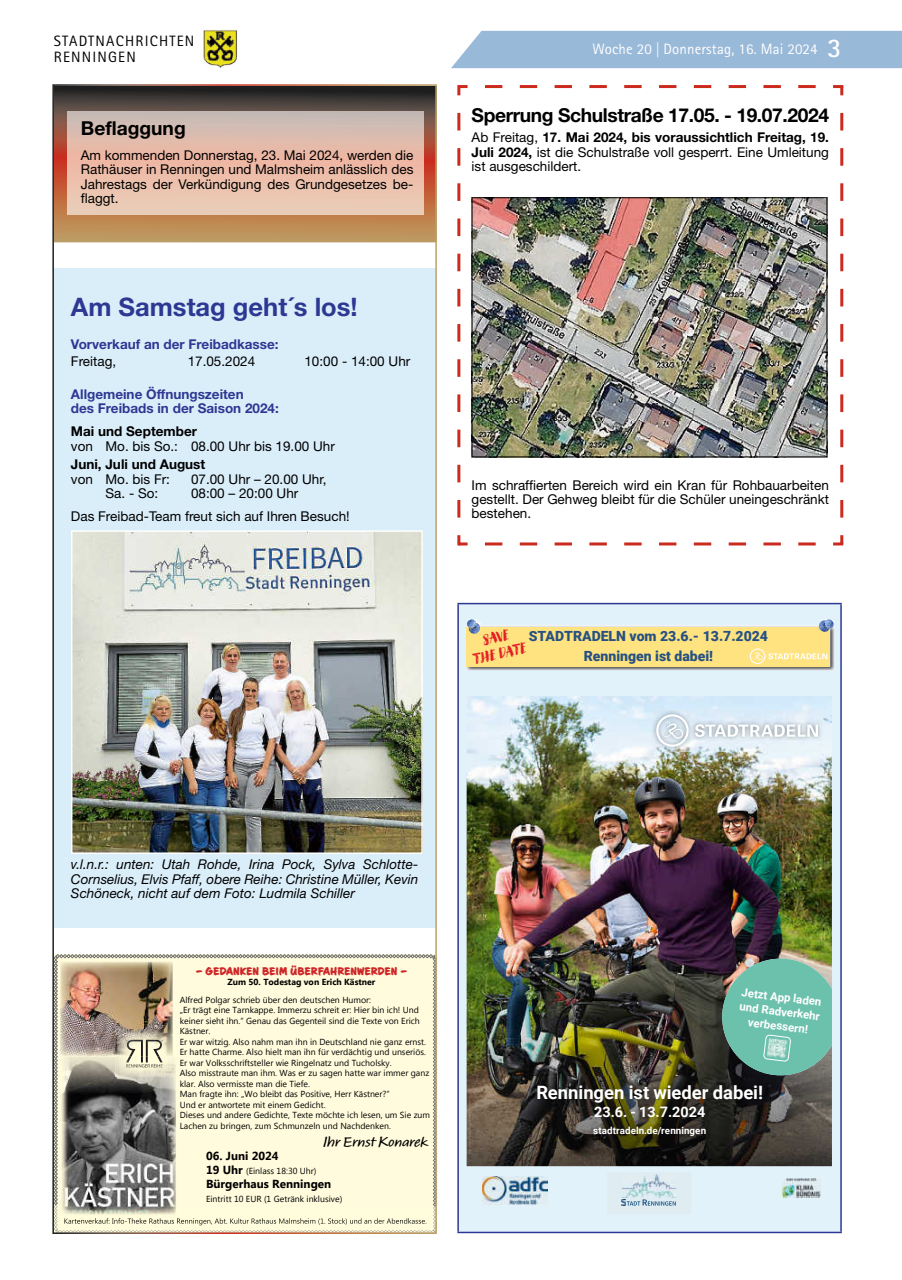
<style>
.page{position:relative;width:902px;height:1280px;background:#fff}
.page>*{position:absolute;margin:0;border:0;box-sizing:border-box;transform-origin:0 0}
.t1{font:700 25.5px "Helvetica Neue LT Pro";color:#2d3892}
.t2{font:700 19.2px "Helvetica Neue LT Pro";letter-spacing:-.02em;color:#000}
.t3{font:700 19.2px "Helvetica Neue LT Pro";color:#000}
.t4{font:700 18.45px "Roboto";color:#fff}
.t5{font:15px "Rotis Sans Serif Std";letter-spacing:.01em;color:#fff}
.t6{font:15px/16.5px "Rotis Sans Serif Std";letter-spacing:.08em;color:#000}
.t7{font:600 14.55px "Calliope MVB";color:#000}
.t8{font:700 14.4px "Roboto";color:#fff}
.t9{font:900 13.95px/20.2px "Roboto";color:#275181;text-align:center}
.t10{font:800 13.95px/16.8px "Canvas Script";color:#e31f25;text-align:center}
.t11{font:13.5px/14.4px "Helvetica Neue LT Pro";color:#000;text-align:justify}
.t12{font:italic 13.5px/14.4px "Helvetica Neue LT Pro";color:#000;text-align:justify}
.t13{font:700 13.5px/14.4px "Helvetica Neue LT Pro";color:#2d3892}
.t14{font:700 13.5px "Helvetica Neue LT Pro";color:#000}
.t15{font:700 11.7px "Myanmar Text";color:#000}
.t16{font:700 11.4px/14.4px "Roboto";color:#fff;text-align:center}
.t17{font:700 10.95px "CC Sign Language";color:#ce2729}
.t18{font:700 9.75px "Roboto";letter-spacing:.005em;color:#fff}
.t19{font:8.7px/10.5px "Myanmar Text";color:#000}
.t20{font:700 8.7px "Myanmar Text";color:#000}
.s1{font-family:"Helvetica Neue LT Pro";font-weight:300}
.s2{font-weight:700;font-size:27px}
.s3{font-weight:700}
.s4{font-weight:700;font-size:11.7px}
</style>
<div class="page">
<img style="left:204px;top:30px;width:33px;height:38px">
<div style="left:451px;top:31px;width:450px;height:37px;background:#99b9d9"></div>
<svg style="left:55px;top:87px;width:379px;height:155px;background:#886547"></svg>
<svg style="left:68px;top:112px;width:355px;height:103px;background:#e3bead"></svg>
<div style="left:54px;top:268px;width:381px;height:660px;background:#daeefa"></div>
<img style="left:74px;top:533px;width:346px;height:318px">
<div style="left:71px;top:530px;width:352px;height:324px;border:2px solid #fff"></div>
<svg style="left:55px;top:954px;width:379px;height:277px;background:#dfd9c0"></svg>
<img style="left:126px;top:1064px;width:37px;height:3px">
<div style="left:52px;top:84px;width:385px;height:1150px;border:2px solid #fff"></div>
<svg style="left:457px;top:85px;width:387px;height:433px"></svg>
<svg style="left:840px;top:104px;width:3px;height:414px"></svg>
<svg style="left:840px;top:87px;width:3px;height:8px"></svg>
<svg style="left:457px;top:535px;width:387px;height:11px"></svg>
<img style="left:473px;top:199px;width:352px;height:256px">
<div style="left:471px;top:197px;width:356px;height:260px;border:1px solid #000"></div>
<div style="left:458px;top:604px;width:383px;height:628px;background:#e2f2fb"></div>
<hr style="left:457px;top:603px;width:384px;height:1px;background:#2d3892">
<hr style="left:457px;top:604px;width:2px;height:628px;background:#2d3892">
<hr style="left:840px;top:604px;width:1px;height:628px;background:#2d3892">
<hr style="left:457px;top:1232px;width:384px;height:1px;background:#2d3892">
<img style="left:466px;top:625px;width:368px;height:45px">
<div style="left:466px;top:627px;width:364px;height:39px;background:#ffe381"></div>
<svg style="left:814px;top:619px;width:20px;height:14px"></svg>
<svg style="left:466px;top:619px;width:14px;height:16px"></svg>
<svg style="left:749px;top:648px;width:78px;height:16px"></svg>
<img style="left:466px;top:696px;width:365px;height:470px">
<img style="left:529px;top:1076px;width:241px;height:68px">
<img style="left:651px;top:709px;width:171px;height:42px">
<svg style="left:656px;top:714px;width:32px;height:33px"></svg>
<svg style="left:694px;top:724px;width:124px;height:13px;background:#dce2e6"></svg>
<svg style="left:718px;top:955px;width:113px;height:124px;background:#6ba695"></svg>
<img style="left:622px;top:1174px;width:54px;height:32px">
<img style="left:622px;top:1175px;width:53px;height:22px">
<svg style="left:621px;top:1199px;width:5px;height:7px"></svg>
<img style="left:626px;top:1199px;width:49px;height:7px">
<img style="left:782px;top:1179px;width:38px;height:18px">
<img style="left:483px;top:1176px;width:64px;height:28px">
<h3 class="t6" style="left:54px;top:32px;width:142px">STADTNACHRICHTEN<br>RENNINGEN</h3>
<h3 class="t5" style="left:592px;top:40px;width:250px">Woche 20 <span class="s1">|</span> Donnerstag, 16. Mai 2024 <span class="s2">3</span></h3>
<h2 class="t3" style="left:81px;top:117px;width:106px">Beflaggung</h2>
<h3 class="t11" style="left:81px;top:148px;width:334px">Am kommenden Donnerstag, 23. Mai 2024, werden die Rathäuser in Renningen und Malmsheim anlässlich des Jahrestags der Verkündigung des Grundgesetzes be&shy;flaggt.</h3>
<h1 class="t1" style="left:71px;top:291px;width:288px">Am Samstag geht´s los!</h1>
<h3 class="t13" style="left:71px;top:337px;width:209px">Vorverkauf an der Freibadkasse:</h3>
<h3 class="t11" style="left:71px;top:353px;width:47px">Freitag,</h3>
<h3 class="t11" style="left:188px;top:353px;width:69px">17.05.2024</h3>
<h3 class="t11" style="left:304px;top:353px;width:107px">10:00 - 14:00 Uhr</h3>
<h3 class="t13" style="left:71px;top:387px;width:209px">Allgemeine Öffnungszeiten<br>des Freibads in der Saison 2024:</h3>
<h3 class="t14" style="left:71px;top:423px;width:127px">Mai und September</h3>
<h3 class="t11" style="left:71px;top:438px;width:265px">von Mo. bis So.: 08.00 Uhr bis 19.00 Uhr</h3>
<h3 class="t14" style="left:71px;top:456px;width:136px">Juni, Juli und August</h3>
<h3 class="t11" style="left:71px;top:471px;width:101px">von Mo. bis Fr:</h3>
<h3 class="t11" style="left:191px;top:471px;width:137px">07.00 Uhr – 20.00 Uhr,</h3>
<h3 class="t11" style="left:105px;top:486px;width:54px">Sa. - So:</h3>
<h3 class="t11" style="left:71px;top:482px;width:280px;line-height:23px;text-indent:120px">08:00 – 20:00 Uhr<br>Das Freibad-Team freut sich auf Ihren Besuch!</h3>
<h2 class="t2" style="left:471px;top:103px;width:359px">Sperrung Schulstraße 17.05. - 19.07.2024</h2>
<h3 class="t11" style="left:471px;top:130px;width:359px">Ab Freitag, <span class="s3">17. Mai 2024, bis voraussichtlich Freitag, 19.<br>Juli 2024,</span> ist die Schulstraße voll gesperrt. Eine Umleitung ist ausgeschildert.</h3>
<h3 class="t11" style="left:471px;top:477px;width:359px">Im schraffierten Bereich wird ein Kran für Rohbauarbeiten gestellt. Der Gehweg bleibt für die Schüler uneingeschränkt bestehen.</h3>
<h3 class="t10" style="left:468px;top:635px;width:56px;rotate:-13deg">SAVE<br>THE DATE</h3>
<h3 class="t9" style="left:528px;top:625px;width:241px">STADTRADELN vom 23.6.- 13.7.2024<br>Renningen ist dabei!</h3>
<h3 class="t12" style="left:71px;top:857px;width:349px">v.l.n.r.: unten: Utah Rohde, Irina Pock, Sylva Schlotte-Cornselius, Elvis Pfaff, obere Reihe: Christine Müller, Kevin Schöneck, nicht auf dem Foto: Ludmila Schiller</h3>
<p class="t17" style="left:196px;top:964px;width:213px">– GEDANKEN BEIM ÜBERFAHRENWERDEN –</p>
<p class="t20" style="left:227px;top:977px;width:149px">Zum 50. Todestag von Erich Kästner</p>
<p class="t19" style="left:180px;top:994px;width:252px">Alfred Polgar schrieb über den deutschen Humor:<br>„Er trägt eine Tarnkappe. Immerzu schreit er: Hier bin ich! Und keiner sieht ihn.“ Genau das Gegenteil sind die Texte von Erich Kästner.<br>Er war witzig. Also nahm man ihn in Deutschland nie ganz ernst.<br>Er hatte Charme. Also hielt man ihn für verdächtig und unseriös.<br>Er war Volksschriftsteller wie Ringelnatz und Tucholsky.<br>Also misstraute man ihm. Was er zu sagen hatte war immer ganz klar. Also vermisste man die Tiefe.<br>Man fragte ihn: „Wo bleibt das Positive, Herr Kästner?“<br>Und er antwortete mit einem Gedicht.<br>Dieses und andere Gedichte, Texte möchte ich lesen, um Sie zum Lachen zu bringen, zum Schmunzeln und Nachdenken.</p>
<h3 class="t15" style="left:206px;top:1149px;width:74px">06. Juni 2024</h3>
<p class="t19" style="left:206px;top:1165px;width:112px"><span class="s4">19 Uhr</span> (Einlass 18:30 Uhr)</p>
<h3 class="t15" style="left:206px;top:1177px;width:127px">Bürgerhaus Renningen</h3>
<p class="t19" style="left:206px;top:1193px;width:138px">Eintritt 10 EUR (1 Getränk inklusive)</p>
<h3 class="t7" style="left:323px;top:1133px;width:106px">Ihr Ernst Konarek</h3>
<h3 class="t16" style="left:742px;top:984px;width:82px;rotate:7deg">Jetzt App laden und Radverkehr verbessern!</h3>
<h3 class="t4" style="left:536px;top:1079px;width:228px">Renningen ist wieder dabei!</h3>
<h3 class="t8" style="left:594px;top:1102px;width:113px">23.6. - 13.7.2024</h3>
<p class="t18" style="left:593px;top:1124px;width:114px">stadtradeln.de/renningen</p>
</div>
